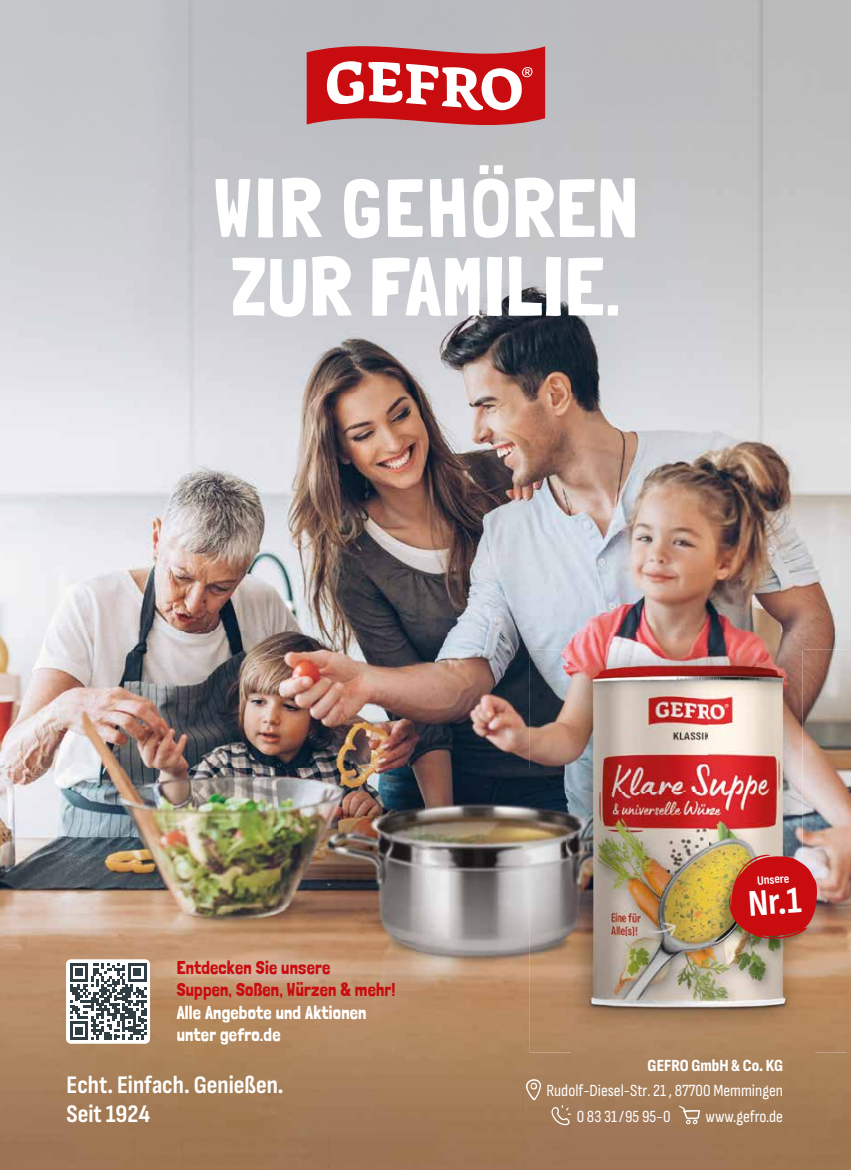
<style>
.page{position:relative;width:851px;height:1170px;background:#fff}
.page>*{position:absolute;margin:0;border:0;box-sizing:border-box;transform-origin:0 0}
.t1{font:83px/78.4px "Londrina Solid";letter-spacing:.01em;color:#fff}
.t2{font:700 37.62px "Sofia Sans Condensed";color:#fff}
.t3{font:700 25.25px/28.8px "Sofia Sans Condensed";color:#fff}
.t4{font:18.5px/21.5px "Londrina Solid";letter-spacing:.01em;color:#c90c0f}
.t5{font:18.5px/21.5px "Londrina Solid";letter-spacing:.01em;color:#fff}
.t6{font:17px/25.8px "Sofia Sans Condensed";color:#fff}
.t7{font:800 17px "Sofia Sans Condensed";color:#fff}
.t8{font:700 12.88px "Sofia Sans Condensed";color:#fff}
</style>
<div class="page">
<img style="left:0;top:0;width:850px;height:632px">
<img style="left:0;top:632px;width:571px;height:136px">
<img style="left:571px;top:632px;width:279px;height:45px">
<img style="left:814px;top:677px;width:36px;height:492px">
<img style="left:0;top:768px;width:529px;height:138px">
<img style="left:0;top:906px;width:135px;height:263px">
<img style="left:135px;top:906px;width:394px;height:45px">
<img style="left:135px;top:951px;width:48px;height:218px">
<img style="left:377px;top:951px;width:194px;height:218px">
<img style="left:183px;top:1019px;width:194px;height:150px">
<img style="left:571px;top:1052px;width:243px;height:117px">
<svg style="left:306px;top:33px;width:239px;height:105px"></svg>
<svg style="left:525px;top:1078px;width:16px;height:22px"></svg>
<svg style="left:551px;top:1102px;width:22px;height:23px"></svg>
<svg style="left:678px;top:1105px;width:22px;height:19px"></svg>
<div style="left:66px;top:959px;width:84px;height:84px;background:#fff;border-radius:5px"></div>
<svg style="left:70px;top:963px;width:76px;height:76px"></svg>
<img style="left:156px;top:940px;width:259px;height:79px">
<img style="left:566px;top:644px;width:236px;height:5px">
<img style="left:529px;top:649px;width:45px;height:403px">
<img style="left:801px;top:649px;width:45px;height:403px">
<div style="left:574px;top:1031px;width:227px;height:21px;background:#af8760"></div>
<img style="left:566px;top:649px;width:141px;height:382px">
<img style="left:707px;top:649px;width:95px;height:239px">
<img style="left:707px;top:888px;width:48px;height:143px">
<img style="left:755px;top:950px;width:47px;height:81px">
<img style="left:716px;top:856px;width:98px;height:94px">
<img style="left:727px;top:854px;width:91px;height:88px">
<h1 class="t1" style="left:213px;top:168px;width:426px">WIR GEHÖREN<br>ZUR FAMILIE.</h1>
<p class="t4" style="left:177px;top:956px;width:220px">Entdecken Sie unsere<br>Suppen, Soßen, Würzen &amp; mehr!</p>
<p class="t5" style="left:177px;top:1001px;width:191px">Alle Angebote und Aktionen unter gefro.de</p>
<p class="t8" style="left:756px;top:872px;width:34px;rotate:-4deg">Unsere</p>
<h2 class="t2" style="left:746px;top:881px;width:55px;rotate:-4deg">Nr.1</h2>
<h3 class="t3" style="left:66px;top:1070px;width:219px">Echt. Einfach. Genießen.<br>Seit 1924</h3>
<p class="t7" style="left:647px;top:1054px;width:137px">GEFRO GmbH &amp; Co. KG</p>
<p class="t6" style="left:576px;top:1077px;width:208px;text-indent:-30px">Rudolf-Diesel-Str. 21 , 87700 Memmingen<br>0 83 31/95 95-0</p>
<p class="t6" style="left:705px;top:1103px;width:79px">www.gefro.de</p>
</div>
